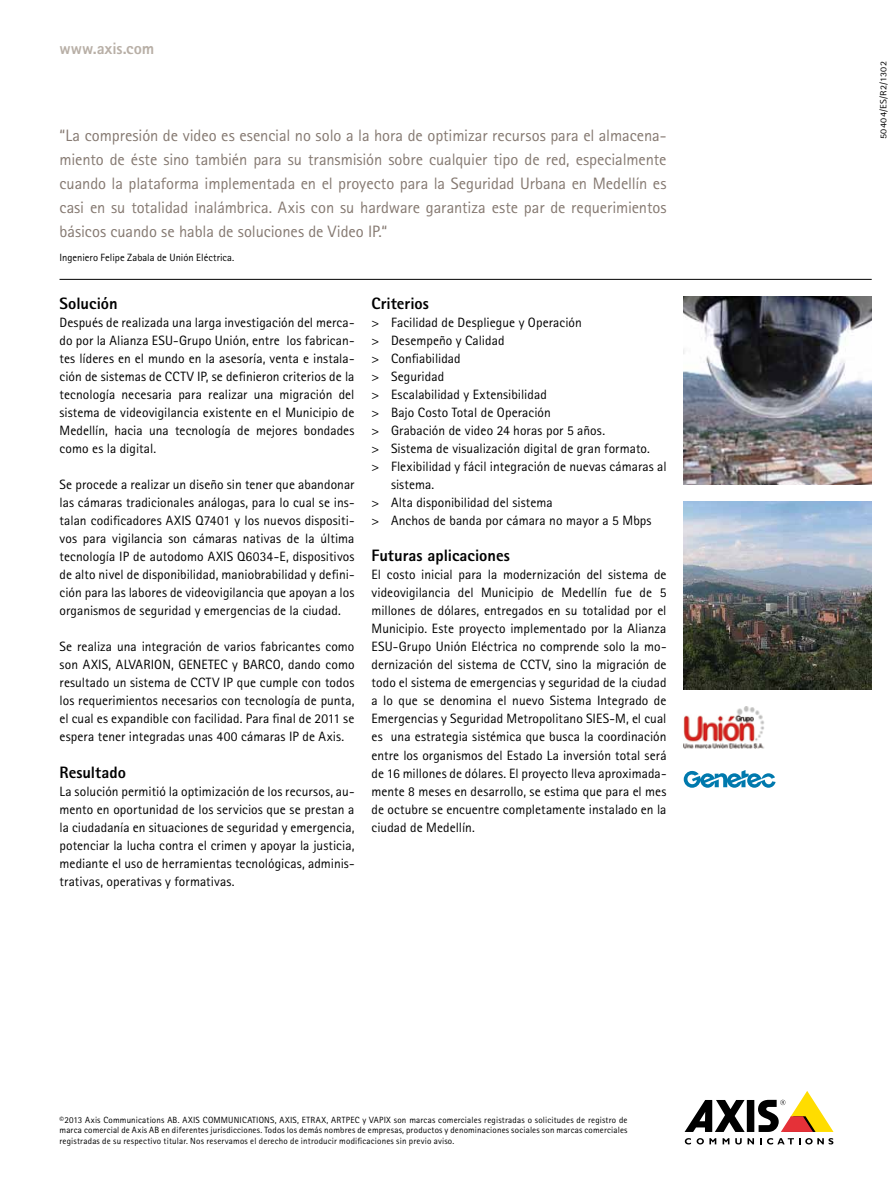
<style>
.page{position:relative;width:893px;height:1191px;background:#fff}
.page>*{position:absolute;margin:0;border:0;box-sizing:border-box;transform-origin:0 0}
.t1{font:16.5px/24px "Rotis Sans Serif Pro";letter-spacing:-.005em;color:#857971;text-align:justify}
.t2{font:800 16.5px "Rotis Sans Serif Pro";color:#000}
.t3{font:800 16.5px "Rotis Sans Serif Pro";letter-spacing:-.005em;color:#b8afa6}
.t4{font:13.5px/18px "Rotis Sans Serif Pro";letter-spacing:.005em;color:#000;text-align:justify}
.t5{font:10.5px "Rotis Sans Serif Pro";color:#000}
.t6{font:9px/10.8px "Rotis Sans Serif Pro";letter-spacing:.02em;color:#000;text-align:justify}
.t7{font:9px "Rotis Sans Serif Pro";letter-spacing:.02em;color:#000;scale:1.12 1}
</style>
<div class="page">
<div style="left:747px;top:1100px;width:7px;height:32px;background:#000"></div>
<svg style="left:685px;top:1100px;width:60px;height:32px"></svg>
<svg style="left:758px;top:1091px;width:75px;height:41px"></svg>
<svg style="left:685px;top:1138px;width:6px;height:6px"></svg>
<svg style="left:697px;top:1138px;width:19px;height:6px"></svg>
<svg style="left:723px;top:1138px;width:6px;height:6px"></svg>
<svg style="left:735px;top:1138px;width:19px;height:6px"></svg>
<svg style="left:760px;top:1138px;width:73px;height:6px"></svg>
<img style="left:684px;top:296px;width:188px;height:188px">
<hr style="left:60px;top:279px;width:812px;height:1px;background:#000">
<img style="left:684px;top:501px;width:188px;height:188px">
<img style="left:684px;top:706px;width:80px;height:43px">
<svg style="left:684px;top:770px;width:92px;height:17px"></svg>
<p class="t3" style="left:60px;top:38px;width:96px">www.axis.com</p>
<p class="t1" style="left:60px;top:124px;width:608px">“La compresión de video es esencial no solo a la hora de optimizar recursos para el almacena-</p>
<p class="t1" style="left:60px;top:148px;width:608px">miento de éste sino también para su transmisión sobre cualquier tipo de red, especialmente cuando la plataforma implementada en el proyecto para la Seguridad Urbana en Medellín es casi en su totalidad inalámbrica. Axis con su hardware garantiza este par de requerimientos básicos cuando se habla de soluciones de Video IP.“</p>
<p class="t5" style="left:60px;top:251px;width:176px">Ingeniero Felipe Zabala de Unión Eléctrica.</p>
<p class="t2" style="left:60px;top:293px;width:60px">Solución</p>
<p class="t4" style="left:60px;top:314px;width:296px">Después de realizada una larga investigación del merca&shy;do por la Alianza ESU-Grupo Unión, entre los fabrican&shy;tes líderes en el mundo en la asesoría, venta e instala&shy;ción de sistemas de CCTV IP, se definieron criterios de la tecnología necesaria para realizar una migración del sistema de videovigilancia existente en el Municipio de Medellín, hacia una tecnología de mejores bondades como es la digital.</p>
<p class="t4" style="left:60px;top:476px;width:296px">Se procede a realizar un diseño sin tener que abandonar las cámaras tradicionales análogas, para lo cual se ins&shy;talan codificadores AXIS Q7401 y los nuevos dispositi&shy;vos para vigilancia son cámaras nativas de la última tecnología IP de autodomo AXIS Q6034-E, dispositivos de alto nivel de disponibilidad, maniobrabilidad y defini&shy;ción para las labores de videovigilancia que apoyan a los organismos de seguridad y emergencias de la ciudad.</p>
<p class="t4" style="left:60px;top:638px;width:297px">Se realiza una integración de varios fabricantes como son AXIS, ALVARION, GENETEC y BARCO, dando como resultado un sistema de CCTV IP que cumple con todos los requerimientos necesarios con tecnología de punta, el cual es expandible con facilidad. Para final de 2011 se espera tener integradas unas 400 cámaras IP de Axis.</p>
<p class="t2" style="left:60px;top:761px;width:68px">Resultado</p>
<p class="t4" style="left:60px;top:782px;width:296px">La solución permitió la optimización de los recursos, au&shy;mento en oportunidad de los servicios que se prestan a la ciudadanía en situaciones de seguridad y emergencia, potenciar la lucha contra el crimen y apoyar la justicia, mediante el uso de herramientas tecnológicas, adminis&shy;trativas, operativas y formativas.</p>
<p class="t2" style="left:372px;top:293px;width:59px">Criterios</p>
<p class="t4" style="left:372px;top:314px;width:212px">&gt; Facilidad de Despliegue y Operación</p>
<p class="t4" style="left:372px;top:332px;width:134px">&gt; Desempeño y Calidad</p>
<p class="t4" style="left:372px;top:350px;width:91px">&gt; Confiabilidad</p>
<p class="t4" style="left:372px;top:368px;width:74px">&gt; Seguridad</p>
<p class="t4" style="left:372px;top:386px;width:177px">&gt; Escalabilidad y Extensibilidad</p>
<p class="t4" style="left:372px;top:404px;width:181px">&gt; Bajo Costo Total de Operación</p>
<p class="t4" style="left:372px;top:422px;width:235px">&gt; Grabación de video 24 horas por 5 años.</p>
<p class="t4" style="left:372px;top:440px;width:280px">&gt; Sistema de visualización digital de gran formato.</p>
<p class="t4" style="left:372px;top:458px;width:297px">&gt; Flexibilidad y fácil integración de nuevas cámaras al</p>
<p class="t4" style="left:391px;top:476px;width:45px">sistema.</p>
<p class="t4" style="left:372px;top:494px;width:183px">&gt; Alta disponibilidad del sistema</p>
<p class="t4" style="left:372px;top:512px;width:282px">&gt; Anchos de banda por cámara no mayor a 5 Mbps</p>
<p class="t2" style="left:372px;top:545px;width:140px">Futuras aplicaciones</p>
<p class="t4" style="left:372px;top:566px;width:297px">El costo inicial para la modernización del sistema de videovigilancia del Municipio de Medellín fue de 5 millones de dólares, entregados en su totalidad por el Municipio. Este proyecto implementado por la Alianza ESU-Grupo Unión Eléctrica no comprende solo la mo&shy;dernización del sistema de CCTV, sino la migración de todo el sistema de emergencias y seguridad de la ciudad a lo que se denomina el nuevo Sistema Integrado de Emergencias y Seguridad Metropolitano SIES-M, el cual es una estrategia sistémica que busca la coordinación entre los organismos del Estado La inversión total será de 16 millones de dólares. El proyecto lleva aproximada&shy;mente 8 meses en desarrollo, se estima que para el mes de octubre se encuentre completamente instalado en la ciudad de Medellín.</p>
<p class="t6" style="left:60px;top:1114px;width:570px">©2013 Axis Communications AB. AXIS COMMUNICATIONS, AXIS, ETRAX, ARTPEC y VAPIX son marcas comerciales registradas o solicitudes de registro de marca comercial de Axis AB en diferentes jurisdicciones. Todos los demás nombres de empresas, productos y denominaciones sociales son marcas comerciales registradas de su respectivo titular. Nos reservamos el derecho de introducir modificaciones sin previo aviso.</p>
<p class="t7" style="left:878px;top:139px;width:71px;rotate:-90deg">50404/ES/R2/1302</p>
</div>
